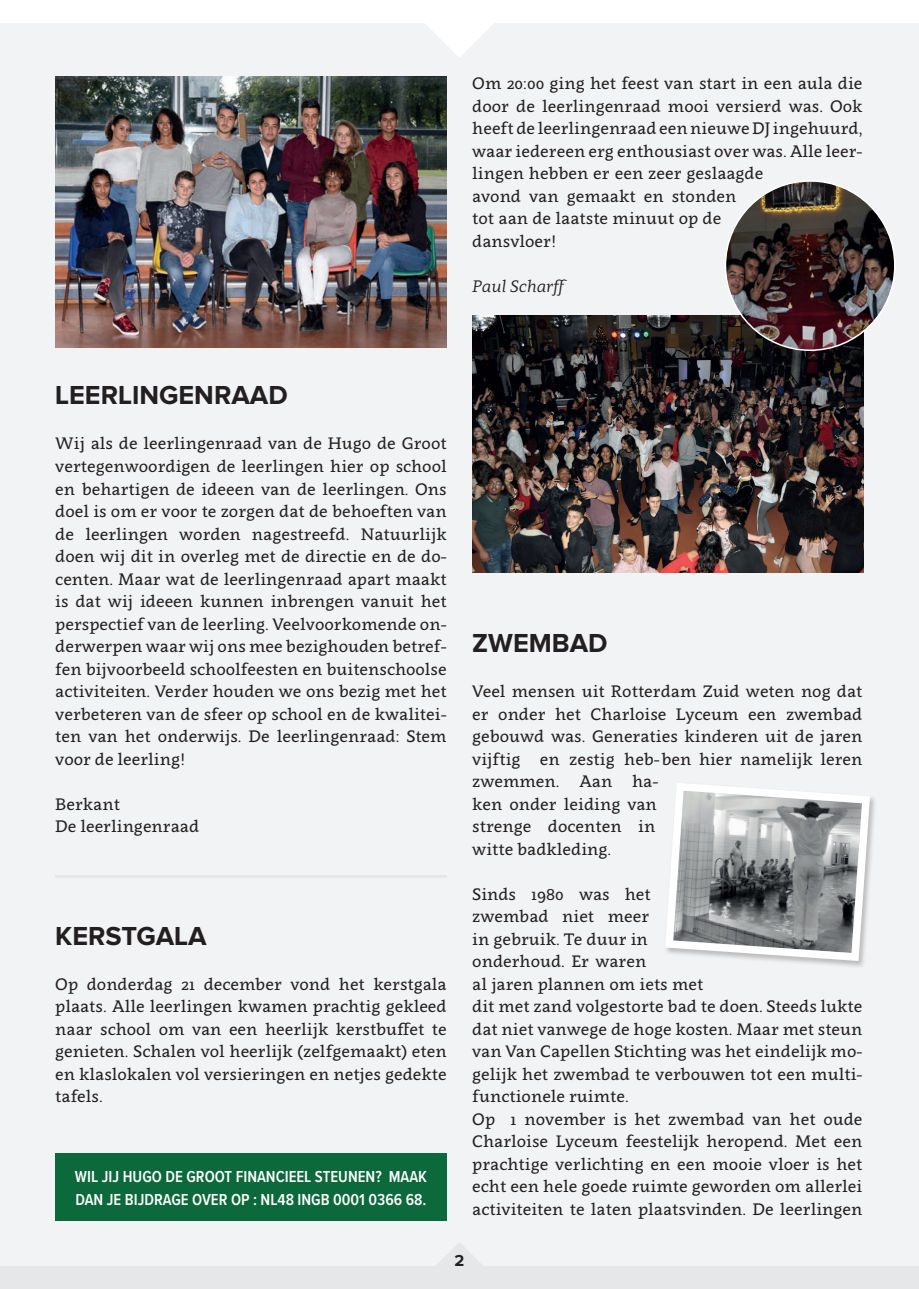
<style>
.page{position:relative;width:919px;height:1289px;background:#fff}
.page>*{position:absolute;margin:0;border:0;box-sizing:border-box;transform-origin:0 0}
.t1{font:700 27px "Proxima Nova";color:#231f20}
.t2{font:16.5px/22.5px "Clavo";color:#231f20}
.t3{font:600 16.5px/22.5px "Proxima Nova Cond";color:#fff}
.t4{font:italic 16.5px "Clavo";color:#231f20}
.t5{font:700 16.5px "Proxima Nova";color:#231f20}
</style>
<div class="page">
<div style="left:0;top:23px;width:918px;height:1265px;background:#f2f3f4"></div>
<svg style="left:425px;top:23px;width:68px;height:34px"></svg>
<svg style="left:436px;top:1243px;width:47px;height:23px"></svg>
<div style="left:0;top:1266px;width:918px;height:22px;background:#e6e7e9"></div>
<div style="left:55px;top:1152px;width:391px;height:68px;background:#0b693b"></div>
<img style="left:55px;top:77px;width:391px;height:270px">
<hr style="left:55px;top:875px;width:391px;height:3px;background:#e6e7e9">
<img style="left:472px;top:315px;width:391px;height:258px">
<img style="left:725px;top:181px;width:169px;height:169px;border-radius:85px">
<svg style="left:666px;top:783px;width:207px;height:182px"></svg>
<p class="t2" style="left:472px;top:72px;width:392px">Om 20:00 ging het feest van start in een aula die door de leerlingenraad mooi versierd was. Ook heeft de leerlingenraad een nieuwe DJ ingehuurd, waar iedereen erg enthousiast over was. Alle leer&shy;lingen hebben er een zeer geslaagde<br>avond van gemaakt en stonden<br>tot aan de laatste minuut op de<br>dansvloer!</p>
<p class="t4" style="left:472px;top:275px;width:97px">Paul Scharff</p>
<h1 class="t1" style="left:55px;top:383px;width:234px">LEERLINGENRAAD</h1>
<p class="t2" style="left:55px;top:432px;width:393px;text-align:justify">Wij als de leerlingenraad van de Hugo de Groot vertegenwoordigen de leerlingen hier op school en behartigen de ideeen van de leerlingen. Ons doel is om er voor te zorgen dat de behoeften van de leerlingen worden nagestreefd. Natuurlijk doen wij dit in overleg met de directie en de do&shy;centen. Maar wat de leerlingenraad apart maakt is dat wij ideeen kunnen inbrengen vanuit het perspectief van de leerling. Veelvoorkomende on&shy;derwerpen waar wij ons mee bezighouden betref&shy;fen bijvoorbeeld schoolfeesten en buitenschoolse activiteiten. Verder houden we ons bezig met het verbeteren van de sfeer op school en de kwalitei&shy;ten van het onderwijs. De leerlingenraad: Stem voor de leerling!</p>
<p class="t2" style="left:55px;top:792px;width:145px">Berkant<br>De leerlingenraad</p>
<h1 class="t1" style="left:55px;top:923px;width:153px">KERSTGALA</h1>
<p class="t2" style="left:55px;top:972px;width:393px;text-align:justify">Op donderdag 21 december vond het kerstgala plaats. Alle leerlingen kwamen prachtig gekleed naar school om van een heerlijk kerstbuffet te genieten. Schalen vol heerlijk (zelfgemaakt) eten en klaslokalen vol versieringen en netjes gedekte tafels.</p>
<p class="t3" style="left:75px;top:1165px;width:353px">WIL JIJ HUGO DE GROOT FINANCIEEL STEUNEN? MAAK<br>DAN JE BIJDRAGE OVER OP : NL48 INGB 0001 0366 68.</p>
<h1 class="t1" style="left:472px;top:630px;width:137px">ZWEMBAD</h1>
<p class="t2" style="left:472px;top:679px;width:392px">Veel mensen uit Rotterdam Zuid weten nog dat er onder het Charloise Lyceum een zwembad gebouwd was. Generaties kinderen uit de jaren vijftig en zestig heb-ben hier namelijk leren zwemmen. Aan ha-<br>ken onder leiding van<br>strenge docenten in<br>witte badkleding.</p>
<p class="t2" style="left:472px;top:882px;width:392px">Sinds 1980 was het<br>zwembad niet meer<br>in gebruik. Te duur in<br>onderhoud. Er waren<br>al jaren plannen om iets met<br>dit met zand volgestorte bad te doen. Steeds lukte dat niet vanwege de hoge kosten. Maar met steun van Van Capellen Stichting was het eindelijk mo&shy;gelijk het zwembad te verbouwen tot een multi&shy;functionele ruimte.<br>Op 1 november is het zwembad van het oude Charloise Lyceum feestelijk heropend. Met een prachtige verlichting en een mooie vloer is het echt een hele goede ruimte geworden om allerlei activiteiten te laten plaatsvinden. De leerlingen</p>
<p class="t5" style="left:454px;top:1252px;width:11px">2</p>
</div>
